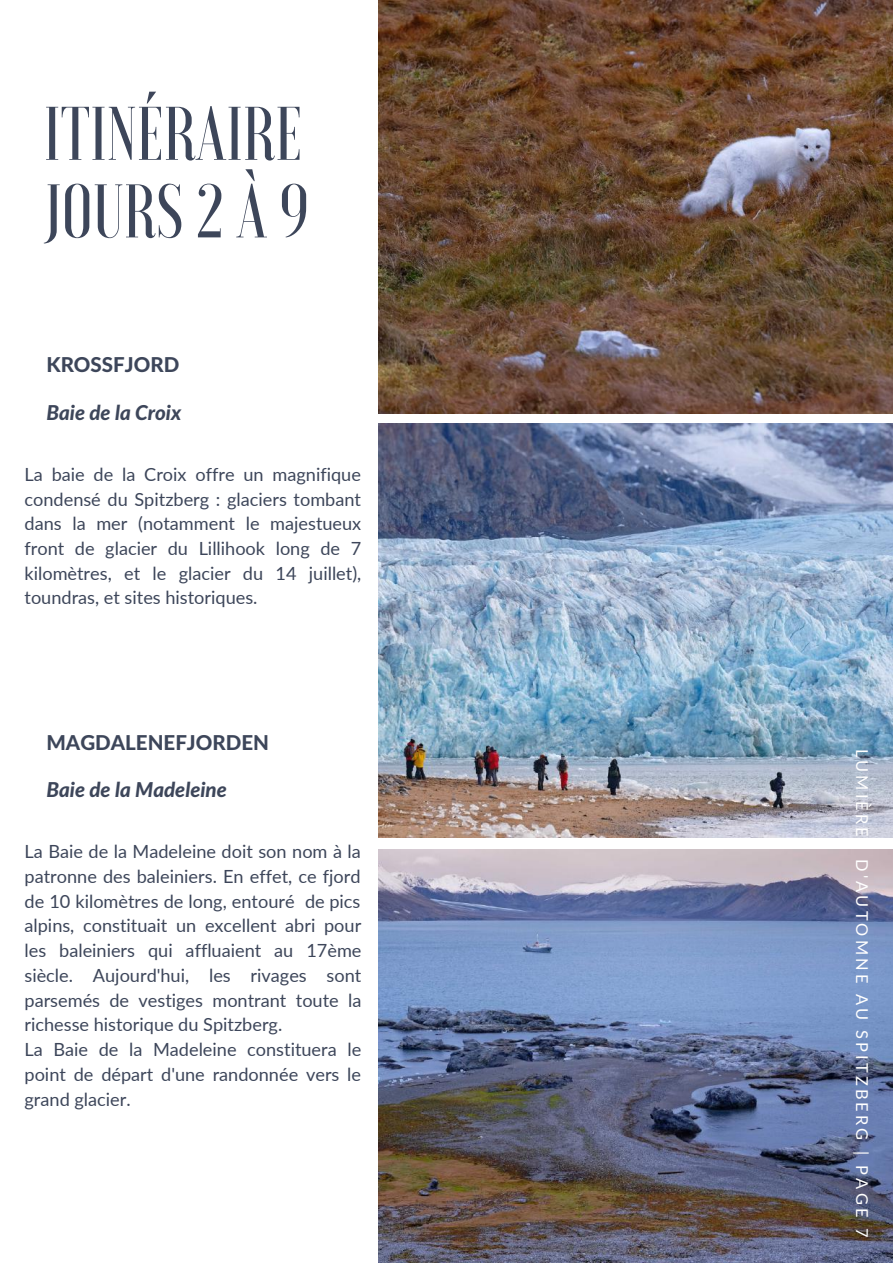
<style>
.page{position:relative;width:893px;height:1264px;background:#fff}
.page>*{position:absolute;margin:0;border:0;box-sizing:border-box;transform-origin:0 0}
.t1{font:500 75.75px/77.6px "Voga";color:#3d465a}
.t2{font:italic 800 20.55px "Lato";color:#3d465a}
.t3{font:800 20.55px "Lato Latin";color:#3d465a}
.t4{font:18.15px/24.8px "Lato";color:#3d465a;text-align:justify}
.t5{font:16.35px "Lato";letter-spacing:.19em;color:#fff}
</style>
<div class="page">
<img style="left:378px;top:0;width:514px;height:414px">
<img style="left:378px;top:849px;width:514px;height:413px">
<img style="left:378px;top:424px;width:514px;height:413px">
<h1 class="t1" style="left:44px;top:95px;width:267px">ITINÉRAIRE<br>JOURS 2 À 9</h1>
<p class="t3" style="left:46px;top:356px;width:134px">KROSSFJORD</p>
<p class="t2" style="left:46px;top:403px;width:136px">Baie de la Croix</p>
<p class="t4" style="left:25px;top:461px;width:338px">La baie de la Croix offre un magnifique condensé du Spitzberg : glaciers tombant dans la mer (notamment le majestueux front de glacier du Lillihook long de 7 kilomètres, et le glacier du 14 juillet), toundras, et sites historiques.</p>
<p class="t3" style="left:46px;top:733px;width:224px">MAGDALENEFJORDEN</p>
<p class="t2" style="left:46px;top:780px;width:182px">Baie de la Madeleine</p>
<p class="t4" style="left:25px;top:838px;width:338px;text-align:left">La Baie de la Madeleine doit son nom à la patronne des baleiniers. En effet, ce fjord de 10 kilomètres de long, entouré de pics alpins, constituait un excellent abri pour les baleiniers qui affluaient au 17ème siècle. Aujourd'hui, les rivages sont parsemés de vestiges montrant toute la richesse historique du Spitzberg.<br>La Baie de la Madeleine constituera le point de départ d'une randonnée vers le grand glacier.</p>
<p class="t5" style="left:872px;top:748px;width:490px;rotate:90deg">LUMIÈRES D'AUTOMNE AU SPITZBERG | PAGE 7</p>
</div>
